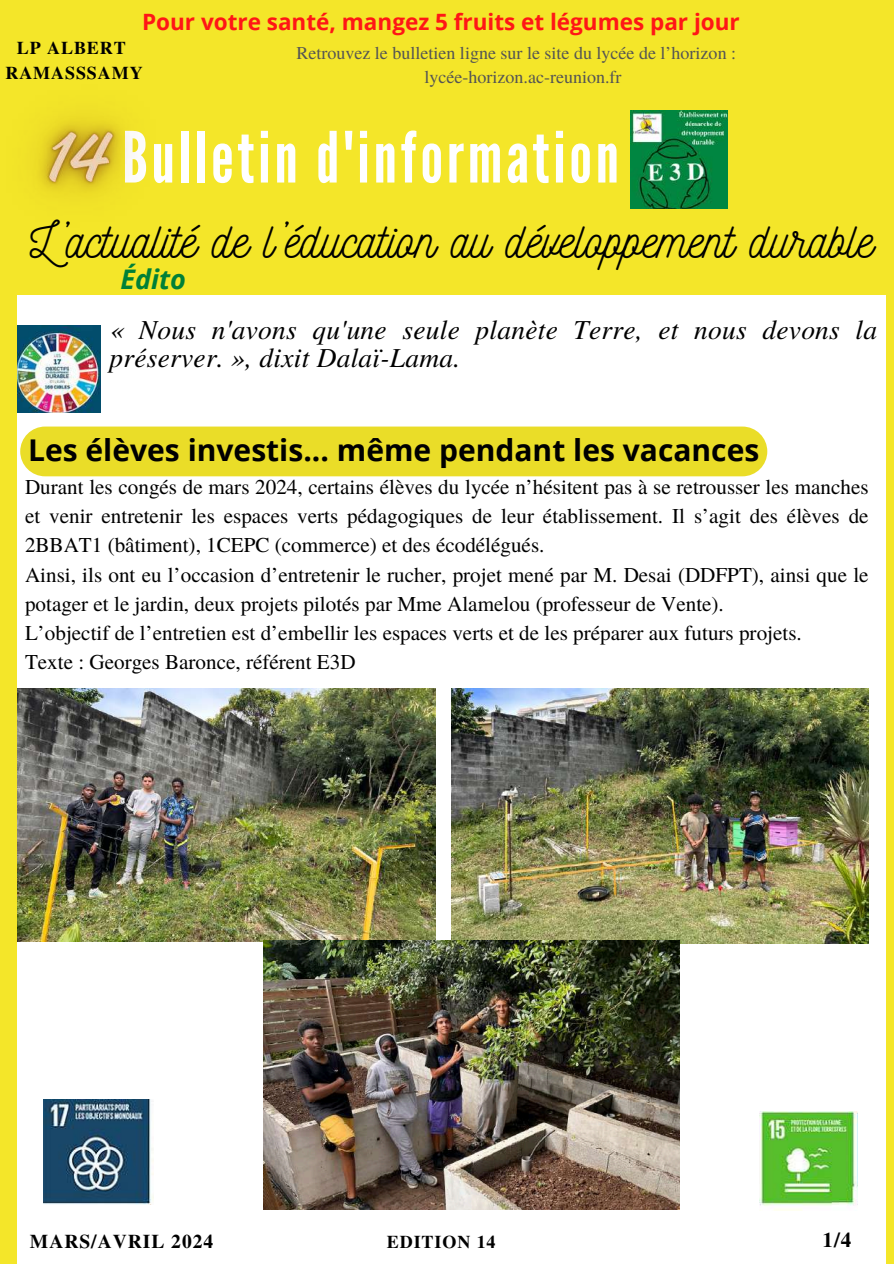
<style>
.page{position:relative;width:894px;height:1264px;background:#fff}
.page>*{position:absolute;margin:0;border:0;box-sizing:border-box;transform-origin:0 0}
.t1{font:70.35px "League Gothic";letter-spacing:.05em;color:#fff}
.t2{font:49.5px "Nickainley";color:#000}
.t3{font:700 30px "Open Sans";color:#000}
.t4{font:italic 27.45px/27.6px "Te X Gyre Termes";letter-spacing:.01em;color:#000}
.t5{font:italic 700 27px "Open Sans";color:#008037}
.t6{font:700 22.5px "Open Sans";color:#ff1616}
.t7{font:21.15px/29.2px "Te X Gyre Termes";color:#000}
.t8{font:700 21px "Te X Gyre Termes";color:#000}
.t9{font:700 19.5px "Te X Gyre Termes";letter-spacing:.05em;color:#000}
.t10{font:18px/24.8px "Te X Gyre Termes";color:#545454}
.t11{font:700 18px/24.8px "Te X Gyre Termes";letter-spacing:.05em;color:#000;text-align:center}
</style>
<div class="page">
<div style="left:0;top:0;width:893px;height:1263px;background:#f4e629"></div>
<div style="left:17px;top:295px;width:868px;height:968px;background:#fff"></div>
<img style="left:630px;top:111px;width:97px;height:97px">
<img style="left:17px;top:325px;width:83px;height:88px">
<div style="left:20px;top:426px;width:747px;height:50px;background:#eadd28;border-radius:25px"></div>
<img style="left:17px;top:688px;width:418px;height:253px">
<img style="left:451px;top:688px;width:417px;height:255px">
<img style="left:264px;top:940px;width:415px;height:269px">
<img style="left:759px;top:1111px;width:98px;height:99px">
<img style="left:44px;top:1099px;width:109px;height:105px">
<img style="left:37px;top:117px;width:90px;height:76px">
<p class="t6" style="left:142px;top:6px;width:599px">Pour votre santé, mangez 5 fruits et légumes par jour</p>
<p class="t11" style="left:5px;top:35px;width:139px">LP ALBERT<br>RAMASSSAMY</p>
<p class="t10" style="left:424px;top:39px;width:313px;text-indent:-128px">Retrouvez le bulletien ligne sur le site du lycée de l’horizon : lycée-horizon.ac-reunion.fr</p>
<h1 class="t1" style="left:122px;top:117px;width:498px">Bulletin d'information</h1>
<h2 class="t2" style="left:30px;top:208px;width:845px">L’actualité de l’éducation au développement durable</h2>
<p class="t5" style="left:120px;top:260px;width:67px">Édito</p>
<p class="t4" style="left:109px;top:314px;width:769px">« Nous n'avons qu'une seule planète Terre, et nous devons la préserver. », dixit Dalaï-Lama.</p>
<h3 class="t3" style="left:28px;top:429px;width:732px">Les élèves investis... même pendant les vacances</h3>
<p class="t7" style="left:25px;top:471px;width:844px">Durant les congés de mars 2024, certains élèves du lycée n’hésitent pas à se retrousser les manches et venir entretenir les espaces verts pédagogiques de leur établissement. Il s’agit des élèves de 2BBAT1 (bâtiment), 1CEPC (commerce) et des écodélégués.<br>Ainsi, ils ont eu l’occasion d’entretenir le rucher, projet mené par M. Desai (DDFPT), ainsi que le potager et le jardin, deux projets pilotés par Mme Alamelou (professeur de Vente).<br>L’objectif de l’entretien est d’embellir les espaces verts et de les préparer aux futurs projets.<br>Texte : Georges Baronce, référent E3D</p>
<p class="t9" style="left:30px;top:1226px;width:185px">MARS/AVRIL 2024</p>
<p class="t11" style="left:387px;top:1228px;width:110px">EDITION 14</p>
<p class="t8" style="left:822px;top:1223px;width:30px">1/4</p>
</div>
